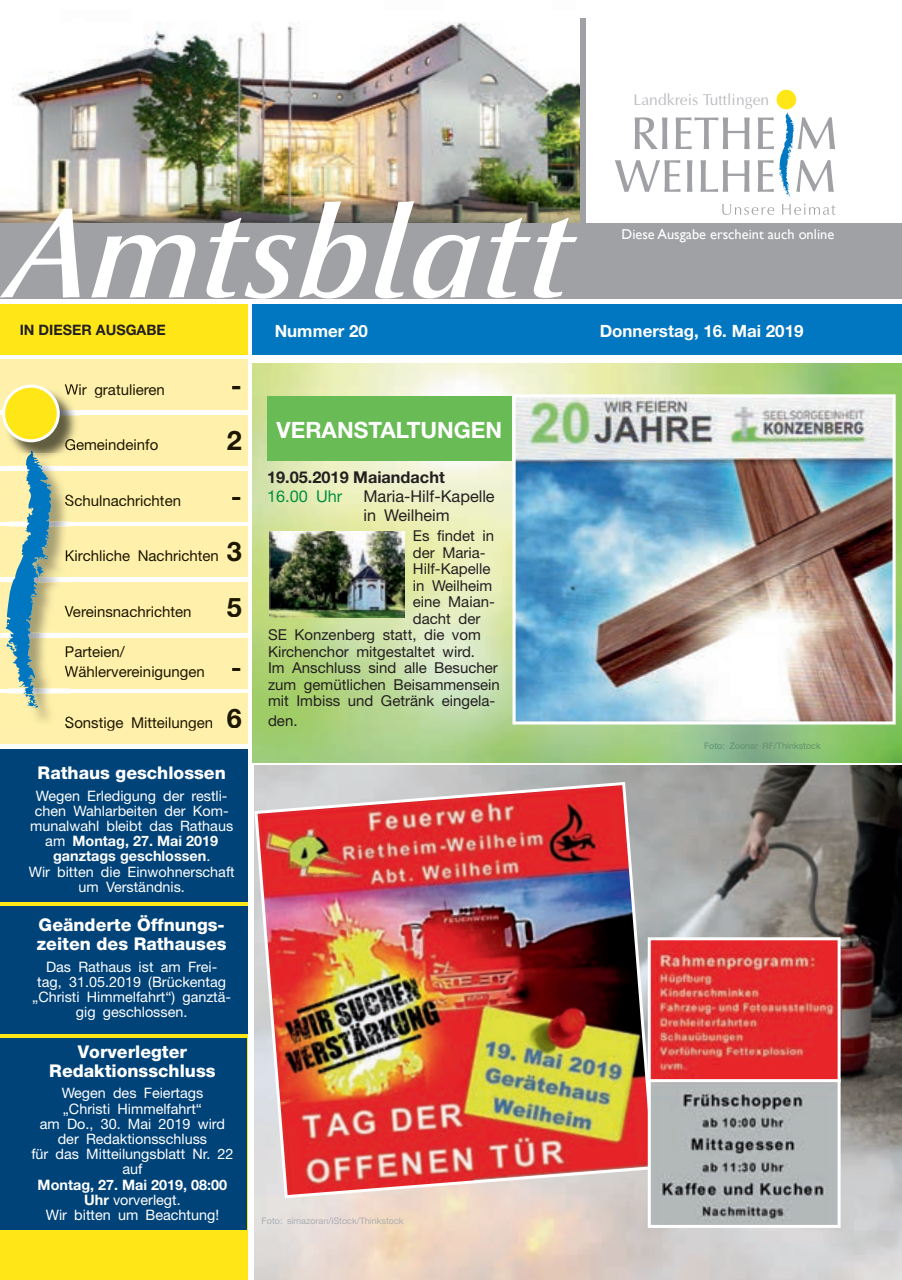
<style>
.page{position:relative;width:902px;height:1280px;background:#fff}
.page>*{position:absolute;margin:0;border:0;box-sizing:border-box;transform-origin:0 0}
.t1{font:700 27px "Helvetica Neue";color:#1d1700}
.t2{font:700 22.5px "Helvetica Neue";color:#fff}
.t3{font:800 17.55px/19.2px "Helvetica Neue";color:#fff}
.t4{font:700 16.95px "Helvetica Neue";color:#fff}
.t5{font:16.35px/19px "Helvetica Neue";color:#231f20}
.t6{font:700 16.35px "Helvetica Neue";color:#231f20}
.t7{font:16.35px "Helvetica Neue";color:#029040}
.t8{font:15.75px "Optima";color:#bcbdc0}
.t9{font:15px "Helvetica Neue";color:#231f20}
.t10{font:15px/19.5px "Helvetica Neue";color:#1d1700}
.t11{font:14.4px/15.1px "Helvetica Neue";color:#fff;text-align:center}
.t12{font:14.4px "Gill Sans";color:#fff}
.t13{font:700 14.4px "Helvetica Neue";color:#231f20}
.t14{font:9px "Helvetica Neue";color:#acadb1}
.t15{font:9px "Helvetica Neue";color:#61916e}
.s1{font-weight:700;font-size:27px}
.s2{font-weight:700}
</style>
<div class="page">
<img style="left:17px;top:22px;width:563px;height:201px">
<svg style="left:615px;top:113px;width:220px;height:102px"></svg>
<div style="left:776px;top:90px;width:20px;height:19px;background:#ffe616;border-radius:50%"></div>
<div style="left:0;top:223px;width:901px;height:76px;background:#a0a1a5"></div>
<div style="left:580px;top:18px;width:6px;height:213px;background:#a0a1a5"></div>
<div style="left:0;top:304px;width:247px;height:50px;background:#ffe616"></div>
<div style="left:0;top:360px;width:247px;height:50px;background:#fff1ab"></div>
<div style="left:0;top:415px;width:247px;height:51px;background:#fff1ab"></div>
<div style="left:0;top:527px;width:247px;height:50px;background:#fff1ab"></div>
<div style="left:0;top:638px;width:247px;height:50px;background:#fff1ab"></div>
<div style="left:0;top:471px;width:247px;height:50px;background:#fff1ab"></div>
<div style="left:0;top:582px;width:247px;height:51px;background:#fff1ab"></div>
<div style="left:0;top:694px;width:247px;height:50px;background:#fff1ab"></div>
<div style="left:0;top:749px;width:247px;height:531px;background:#ffe616"></div>
<div style="left:253px;top:304px;width:648px;height:50px;background:#0077c0"></div>
<svg style="left:0;top:201px;width:577px;height:98px"></svg>
<img style="left:52px;top:470px;width:18px;height:224px">
<img style="left:52px;top:527px;width:18px;height:50px">
<img style="left:52px;top:638px;width:18px;height:50px">
<img style="left:52px;top:582px;width:18px;height:51px">
<img style="left:33px;top:708px;width:37px;height:13px">
<img style="left:12px;top:442px;width:60px;height:12px">
<svg style="left:5px;top:451px;width:47px;height:257px"></svg>
<img style="left:254px;top:765px;width:647px;height:515px">
<svg style="left:2px;top:384px;width:77px;height:58px"></svg>
<img style="left:65px;top:387px;width:14px;height:11px">
<img style="left:65px;top:439px;width:14px;height:11px">
<svg style="left:65px;top:495px;width:5px;height:11px"></svg>
<svg style="left:66px;top:550px;width:4px;height:11px"></svg>
<svg style="left:65px;top:606px;width:5px;height:11px"></svg>
<svg style="left:66px;top:646px;width:4px;height:11px"></svg>
<img style="left:65px;top:666px;width:5px;height:14px">
<svg style="left:65px;top:717px;width:5px;height:10px"></svg>
<img style="left:253px;top:363px;width:648px;height:399px">
<img style="left:512px;top:394px;width:383px;height:330px">
<img style="left:254px;top:782px;width:401px;height:416px">
<svg style="left:647px;top:937px;width:193px;height:291px;background:#c67979"></svg>
<div style="left:267px;top:396px;width:244px;height:65px;background:#69bb56"></div>
<div style="left:0;top:749px;width:247px;height:152px;background:#004379"></div>
<div style="left:0;top:906px;width:247px;height:127px;background:#004379"></div>
<div style="left:0;top:1039px;width:247px;height:191px;background:#004379"></div>
<img style="left:270px;top:531px;width:134px;height:86px">
<p class="t8" style="left:633px;top:90px;width:137px">Landkreis Tuttlingen</p>
<p class="t12" style="left:621px;top:226px;width:214px">Diese Ausgabe erscheint auch online</p>
<p class="t13" style="left:20px;top:321px;width:148px">IN DIESER AUSGABE</p>
<p class="t10" style="left:65px;top:379px;width:102px">Wir gratulieren</p>
<h1 class="t1" style="left:231px;top:368px;width:12px">-</h1>
<p class="t10" style="left:65px;top:435px;width:95px">Gemeindeinfo</p>
<h1 class="t1" style="left:227px;top:424px;width:17px">2</h1>
<p class="t10" style="left:65px;top:490px;width:118px">Schulnachrichten</p>
<h1 class="t1" style="left:231px;top:479px;width:12px">-</h1>
<p class="t10" style="left:65px;top:546px;width:179px">Kirchliche Nachrichten <span class="s1">3</span></p>
<p class="t10" style="left:65px;top:601px;width:128px">Vereinsnachrichten</p>
<h1 class="t1" style="left:227px;top:590px;width:17px">5</h1>
<p class="t10" style="left:65px;top:642px;width:179px">Parteien/<br>Wählervereinigungen <span class="s1">-</span></p>
<p class="t10" style="left:65px;top:712px;width:179px">Sonstige Mitteilungen <span class="s1">6</span></p>
<p class="t3" style="left:38px;top:763px;width:190px">Rathaus geschlossen</p>
<p class="t11" style="left:29px;top:788px;width:208px">Wegen Erledigung der restli&shy;chen Wahlarbeiten der Kom&shy;munalwahl bleibt das Rathaus am <span class="s2">Montag, 27. Mai 2019 ganztags geschlossen</span>.<br>Wir bitten die Einwohnerschaft um Verständnis.</p>
<p class="t3" style="left:37px;top:915px;width:191px">Geänderte Öffnungs&shy;zeiten des Rathauses</p>
<p class="t11" style="left:32px;top:959px;width:200px">Das Rathaus ist am Frei&shy;tag, 31.05.2019 (Brückentag „Christi Himmelfahrt“) ganztä&shy;gig geschlossen.</p>
<p class="t3" style="left:49px;top:1042px;width:168px;text-align:center">Vorverlegter<br>Redaktionsschluss</p>
<p class="t11" style="left:31px;top:1085px;width:204px">Wegen des Feiertags<br>„Christi Himmelfahrt“<br>am Do., 30. Mai 2019 wird der Redaktionsschluss<br>für das Mitteilungsblatt Nr. 22 auf</p>
<p class="t11" style="left:38px;top:1177px;width:191px"><span class="s2">Montag, 27. Mai 2019, 08:00<br>Uhr</span> vorverlegt.<br>Wir bitten um Beachtung!</p>
<p class="t4" style="left:275px;top:320px;width:95px">Nummer 20</p>
<p class="t4" style="left:599px;top:320px;width:205px">Donnerstag, 16. Mai 2019</p>
<h2 class="t2" style="left:276px;top:416px;width:227px">VERANSTALTUNGEN</h2>
<p class="t6" style="left:267px;top:467px;width:179px">19.05.2019 Maiandacht</p>
<p class="t7" style="left:267px;top:487px;width:77px">16.00 Uhr</p>
<p class="t5" style="left:363px;top:486px;width:133px">Maria-Hilf-Kapelle in Weilheim</p>
<p class="t9" style="left:413px;top:527px;width:83px">Es findet in</p>
<p class="t9" style="left:413px;top:543px;width:74px">der Maria-</p>
<p class="t9" style="left:413px;top:560px;width:79px">Hilf-Kapelle</p>
<p class="t9" style="left:413px;top:576px;width:81px">in Weilheim</p>
<p class="t9" style="left:413px;top:593px;width:83px">eine Maian-</p>
<p class="t9" style="left:413px;top:609px;width:69px">dacht der</p>
<p class="t9" style="left:268px;top:626px;width:214px">SE Konzenberg statt, die vom</p>
<p class="t9" style="left:268px;top:642px;width:208px">Kirchenchor mitgestaltet wird.</p>
<p class="t9" style="left:268px;top:659px;width:231px">Im Anschluss sind alle Besucher</p>
<p class="t9" style="left:268px;top:675px;width:233px">zum gemütlichen Beisammensein</p>
<p class="t9" style="left:268px;top:692px;width:229px">mit Imbiss und Getränk eingela-</p>
<p class="t9" style="left:268px;top:711px;width:31px">den.</p>
<p class="t14" style="left:261px;top:1216px;width:143px">Foto: simazoran/iStock/Thinkstock</p>
<p class="t15" style="left:704px;top:741px;width:118px">Foto: Zoonar RF/Thinkstock</p>
</div>
